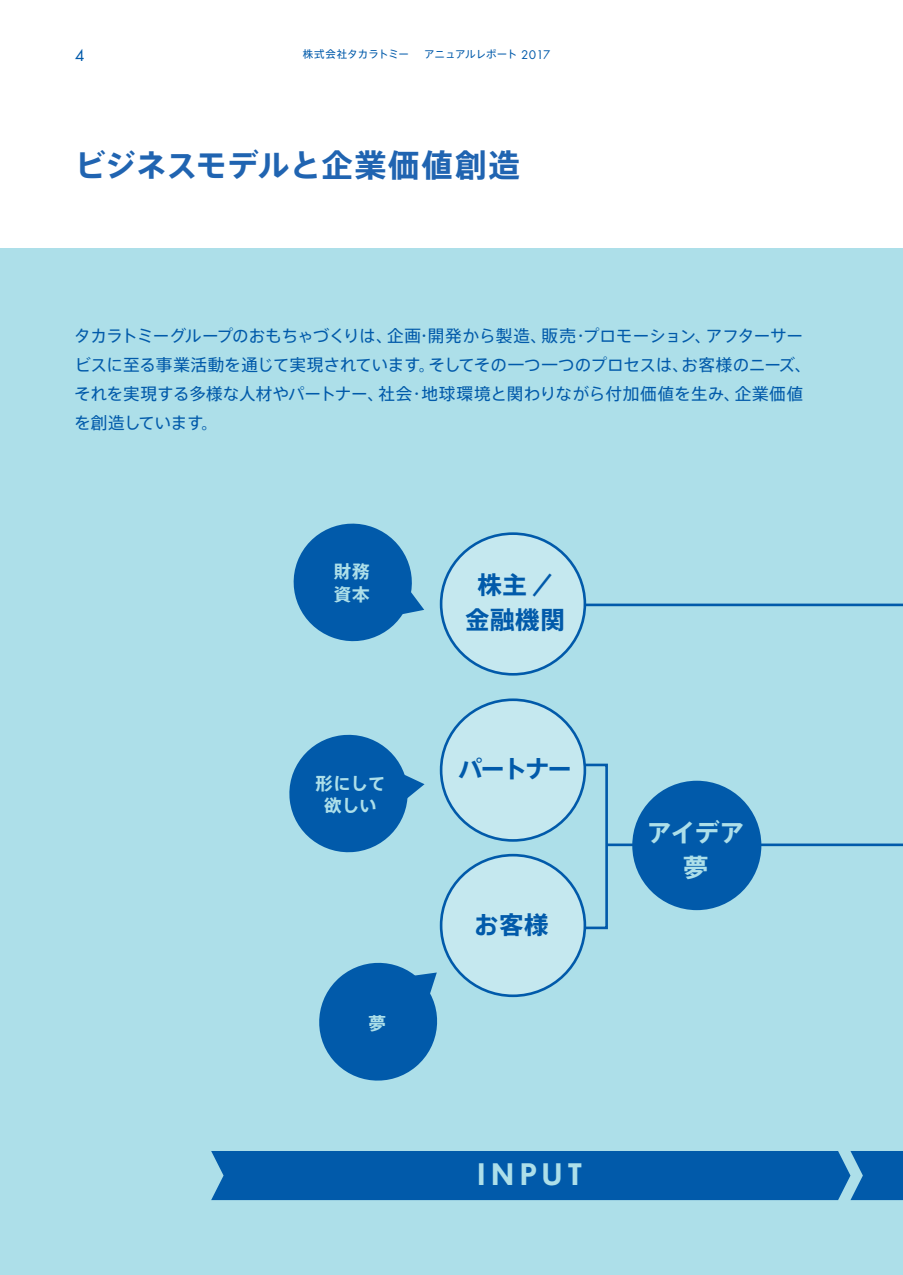
<style>
.page{position:relative;width:903px;height:1275px;background:#fff}
.page>*{position:absolute;margin:0;border:0;box-sizing:border-box;transform-origin:0 0}
.t1{font:700 31.5px "Axis Std";letter-spacing:.005em;color:#2064b1}
.t2{font:600 28.88px "Futura ICG";letter-spacing:.195em;color:#addfe9}
.t3{font:700 25.2px/35px "Axis Std";color:#addfe9;text-align:center}
.t4{font:700 24.5px/35px "Axis Std";letter-spacing:.025em;color:#015aaa;text-align:center}
.t5{font:700 17.5px/22.8px "Axis Std";color:#addfe9;text-align:center}
.t6{font:16.62px/28.9px "Axis Std";letter-spacing:-.015em;color:#015aaa}
.t7{font:15.4px "Futura ICG";color:#015aaa}
.t8{font:10.5px "Axis Std";letter-spacing:-.01em;color:#015aaa}
.s1{font-family:"Futura ICG";font-size:11.55px}
.s2{font-family:"Futura ICG";font-weight:600;font-size:26.95px}
</style>
<div class="page">
<div style="left:0;top:248px;width:903px;height:1027px;background:#addfe9"></div>
<div style="left:211px;top:1151px;width:692px;height:49px;background:#015aaa"></div>
<svg style="left:319px;top:962px;width:119px;height:119px"></svg>
<svg style="left:289px;top:734px;width:135px;height:119px"></svg>
<svg style="left:293px;top:523px;width:131px;height:119px"></svg>
<div style="left:441px;top:534px;width:144px;height:140px;background:#c5e8ef;border-radius:50%"></div>
<div style="left:440px;top:532px;width:146px;height:144px;border:3px solid #015aaa;border-radius:50%"></div>
<div style="left:441px;top:700px;width:144px;height:140px;background:#c5e8ef;border-radius:50%"></div>
<div style="left:440px;top:698px;width:146px;height:144px;border:3px solid #015aaa;border-radius:50%"></div>
<div style="left:441px;top:855px;width:144px;height:141px;background:#c5e8ef;border-radius:50%"></div>
<div style="left:440px;top:854px;width:146px;height:143px;border:3px solid #015aaa;border-radius:50%"></div>
<div style="left:583px;top:764px;width:25px;height:165px;border:3px solid #015aaa"></div>
<hr style="left:607px;top:843px;width:296px;height:3px;background:#015aaa">
<hr style="left:584px;top:604px;width:319px;height:2px;background:#015aaa">
<div style="left:632px;top:781px;width:129px;height:129px;background:#015aaa;border-radius:50%"></div>
<p class="t7" style="left:74px;top:45px;width:12px">4</p>
<p class="t8" style="left:303px;top:47px;width:108px">株式会社タカラトミー</p>
<p class="t8" style="left:424px;top:47px;width:128px">アニュアルレポート <span class="s1">2017</span></p>
<h1 class="t1" style="left:74px;top:141px;width:447px">ビジネスモデルと企業価値創造</h1>
<p class="t6" style="left:74px;top:320px;width:738px">タカラトミーグループのおもちゃづくりは、企画・開発から製造、販売・プロモーション、アフターサービスに至る事業活動を通じて実現されています。そしてその一つ一つのプロセスは、お客様のニーズ、それを実現する多様な人材やパートナー、社会・地球環境と関わりながら付加価値を生み、企業価値を創造しています。</p>
<p class="t5" style="left:334px;top:559px;width:37px;text-align:left">財務資本</p>
<p class="t5" style="left:315px;top:771px;width:71px">形にして欲しい</p>
<p class="t5" style="left:369px;top:1010px;width:19px">夢</p>
<h3 class="t4" style="left:465px;top:566px;width:101px">株主<span class="s2">/</span>金融機関</h3>
<h3 class="t4" style="left:458px;top:750px;width:115px">パートナー</h3>
<h3 class="t4" style="left:474px;top:906px;width:76px">お客様</h3>
<h3 class="t3" style="left:647px;top:814px;width:99px">アイデア夢</h3>
<h2 class="t2" style="left:477px;top:1155px;width:108px">INPUT</h2>
</div>
